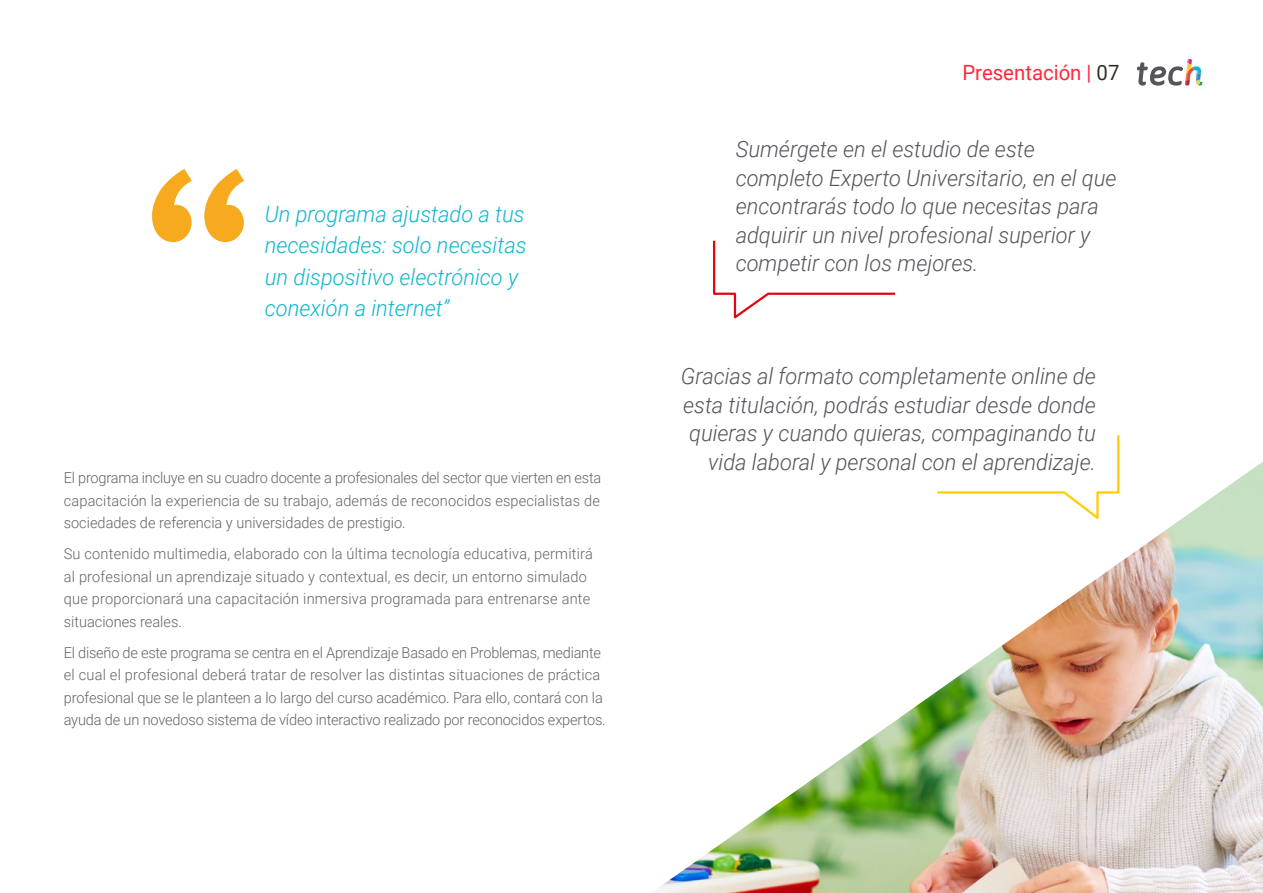
<style>
.page{position:relative;width:1263px;height:893px;background:#fff}
.page>*{position:absolute;margin:0;border:0;box-sizing:border-box;transform-origin:0 0}
.t1{font:italic 300 22.5px/28.5px "Roboto";color:#52555b;text-align:right}
.t2{font:italic 300 22.5px/31.5px "Roboto";color:#0fb6cf}
.t3{font:21px "Roboto";color:#ff293a}
.t4{font:300 15px/22.5px "Roboto";color:#61646a}
.s1{color:#312e20}
</style>
<div class="page">
<svg style="left:152px;top:169px;width:92px;height:73px"></svg>
<svg style="left:1117px;top:435px;width:3px;height:26px"></svg>
<img style="left:656px;top:461px;width:607px;height:432px">
<svg style="left:713px;top:240px;width:183px;height:79px"></svg>
<svg style="left:1137px;top:59px;width:65px;height:27px"></svg>
<h1 class="t2" style="left:265px;top:197px;width:263px">Un programa ajustado a tus necesidades: solo necesitas un dispositivo electrónico y conexión a internet”</h1>
<p class="t4" style="left:64px;top:466px;width:539px;text-align:justify">El programa incluye en su cuadro docente a profesionales del sector que vierten en esta capacitación la experiencia de su trabajo, además de reconocidos especialistas de sociedades de referencia y universidades de prestigio.</p>
<p class="t4" style="left:64px;top:542px;width:530px">Su contenido multimedia, elaborado con la última tecnología educativa, permitirá al profesional un aprendizaje situado y contextual, es decir, un entorno simulado que proporcionará una capacitación inmersiva programada para entrenarse ante situaciones reales.</p>
<p class="t4" style="left:64px;top:640px;width:543px">El diseño de este programa se centra en el Aprendizaje Basado en Problemas, mediante el cual el profesional deberá tratar de resolver las distintas situaciones de práctica profesional que se le planteen a lo largo del curso académico. Para ello, contará con la ayuda de un novedoso sistema de vídeo interactivo realizado por reconocidos expertos.</p>
<h2 class="t3" style="left:962px;top:57px;width:159px">Presentación | <span class="s1">07</span></h2>
<h1 class="t1" style="left:736px;top:134px;width:382px;text-align:left">Sumérgete en el estudio de este completo Experto Universitario, en el que encontrarás todo lo que necesitas para adquirir un nivel profesional superior y competir con los mejores.</h1>
<h1 class="t1" style="left:681px;top:361px;width:416px">Gracias al formato completamente online de esta titulación, podrás estudiar desde donde quieras y cuando quieras, compaginando tu vida laboral y personal con el aprendizaje.</h1>
</div>
